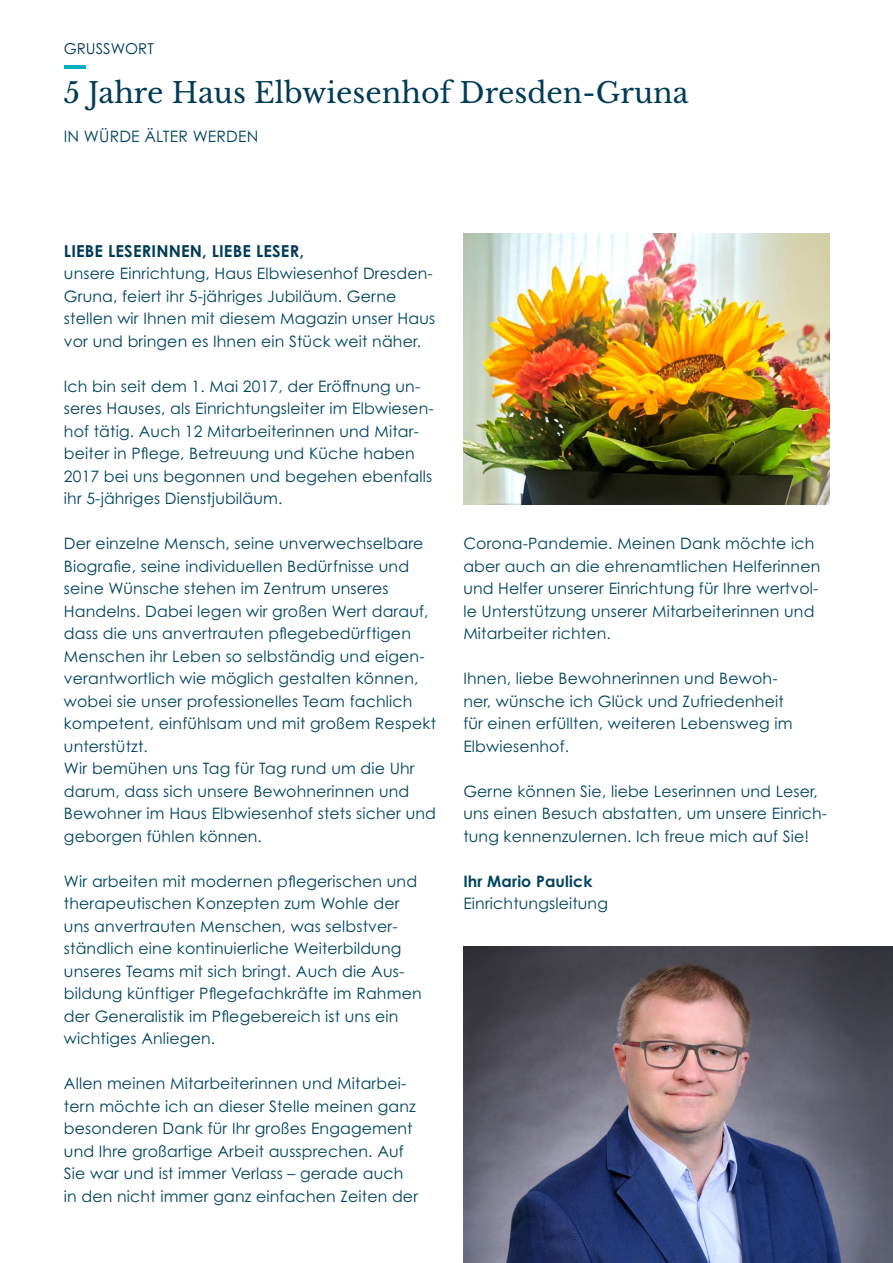
<style>
.page{position:relative;width:893px;height:1263px;background:#fff}
.page>*{position:absolute;margin:0;border:0;box-sizing:border-box;transform-origin:0 0}
.t1{font:28.5px "Libre Baskerville";color:#003b57}
.t2{font:700 16.5px "Century Gothic Pro";letter-spacing:.01em;color:#003b57}
.t3{font:15.75px/22.5px "Century Gothic Pro";letter-spacing:.01em;color:#004460}
.t4{font:700 15.75px "Century Gothic Pro";letter-spacing:.01em;color:#004460}
.t5{font:15px "Century Gothic Pro";color:#003b57}
</style>
<div class="page">
<hr style="left:64px;top:65px;width:21px;height:4px;background:#00aec2">
<img style="left:463px;top:946px;width:430px;height:317px">
<img style="left:463px;top:234px;width:366px;height:270px">
<p class="t5" style="left:64px;top:39px;width:91px">GRUSSWORT</p>
<h1 class="t1" style="left:64px;top:75px;width:626px">5 Jahre Haus Elbwiesenhof Dresden-Gruna</h1>
<p class="t3" style="left:64px;top:125px;width:196px">IN WÜRDE ÄLTER WERDEN</p>
<p class="t2" style="left:64px;top:240px;width:242px">LIEBE LESERINNEN, LIEBE LESER,</p>
<p class="t3" style="left:64px;top:262px;width:373px">unsere Einrichtung, Haus Elbwiesenhof Dresden-Gruna, feiert ihr 5-jähriges Jubiläum. Gerne stellen wir Ihnen mit diesem Magazin unser Haus vor und bringen es Ihnen ein Stück weit näher.</p>
<p class="t3" style="left:64px;top:374px;width:371px">Ich bin seit dem 1. Mai 2017, der Eröffnung un&shy;seres Hauses, als Einrichtungsleiter im Elbwiesen&shy;hof tätig. Auch 12 Mitarbeiterinnen und Mitar&shy;beiter in Pflege, Betreuung und Küche haben 2017 bei uns begonnen und begehen ebenfalls ihr 5-jähriges Dienstjubiläum.</p>
<p class="t3" style="left:64px;top:532px;width:374px">Der einzelne Mensch, seine unverwechselbare Biografie, seine individuellen Bedürfnisse und seine Wünsche stehen im Zentrum unseres Handelns. Dabei legen wir großen Wert darauf, dass die uns anvertrauten pflegebedürftigen Menschen ihr Leben so selbständig und eigen&shy;verantwortlich wie möglich gestalten können, wobei sie unser professionelles Team fachlich kompetent, einfühlsam und mit großem Respekt unterstützt.<br>Wir bemühen uns Tag für Tag rund um die Uhr darum, dass sich unsere Bewohnerinnen und Bewohner im Haus Elbwiesenhof stets sicher und geborgen fühlen können.</p>
<p class="t3" style="left:64px;top:869px;width:359px">Wir arbeiten mit modernen pflegerischen und therapeutischen Konzepten zum Wohle der uns anvertrauten Menschen, was selbstver&shy;ständlich eine kontinuierliche Weiterbildung unseres Teams mit sich bringt. Auch die Aus&shy;bildung künftiger Pflegefachkräfte im Rahmen der Generalistik im Pflegebereich ist uns ein wichtiges Anliegen.</p>
<p class="t3" style="left:64px;top:1072px;width:356px">Allen meinen Mitarbeiterinnen und Mitarbei&shy;tern möchte ich an dieser Stelle meinen ganz besonderen Dank für Ihr großes Engagement und Ihre großartige Arbeit aussprechen. Auf Sie war und ist immer Verlass – gerade auch in den nicht immer ganz einfachen Zeiten der</p>
<p class="t3" style="left:463px;top:532px;width:359px">Corona-Pandemie. Meinen Dank möchte ich aber auch an die ehrenamtlichen Helferinnen und Helfer unserer Einrichtung für Ihre wertvol&shy;le Unterstützung unserer Mitarbeiterinnen und Mitarbeiter richten.</p>
<p class="t3" style="left:463px;top:667px;width:331px">Ihnen, liebe Bewohnerinnen und Bewoh&shy;ner, wünsche ich Glück und Zufriedenheit für einen erfüllten, weiteren Lebensweg im Elbwiesenhof.</p>
<p class="t3" style="left:463px;top:780px;width:365px">Gerne können Sie, liebe Leserinnen und Leser, uns einen Besuch abstatten, um unsere Einrich&shy;tung kennenzulernen. Ich freue mich auf Sie!</p>
<p class="t4" style="left:463px;top:871px;width:131px">Ihr Mario Paulick</p>
<p class="t3" style="left:463px;top:892px;width:146px">Einrichtungsleitung</p>
</div>
